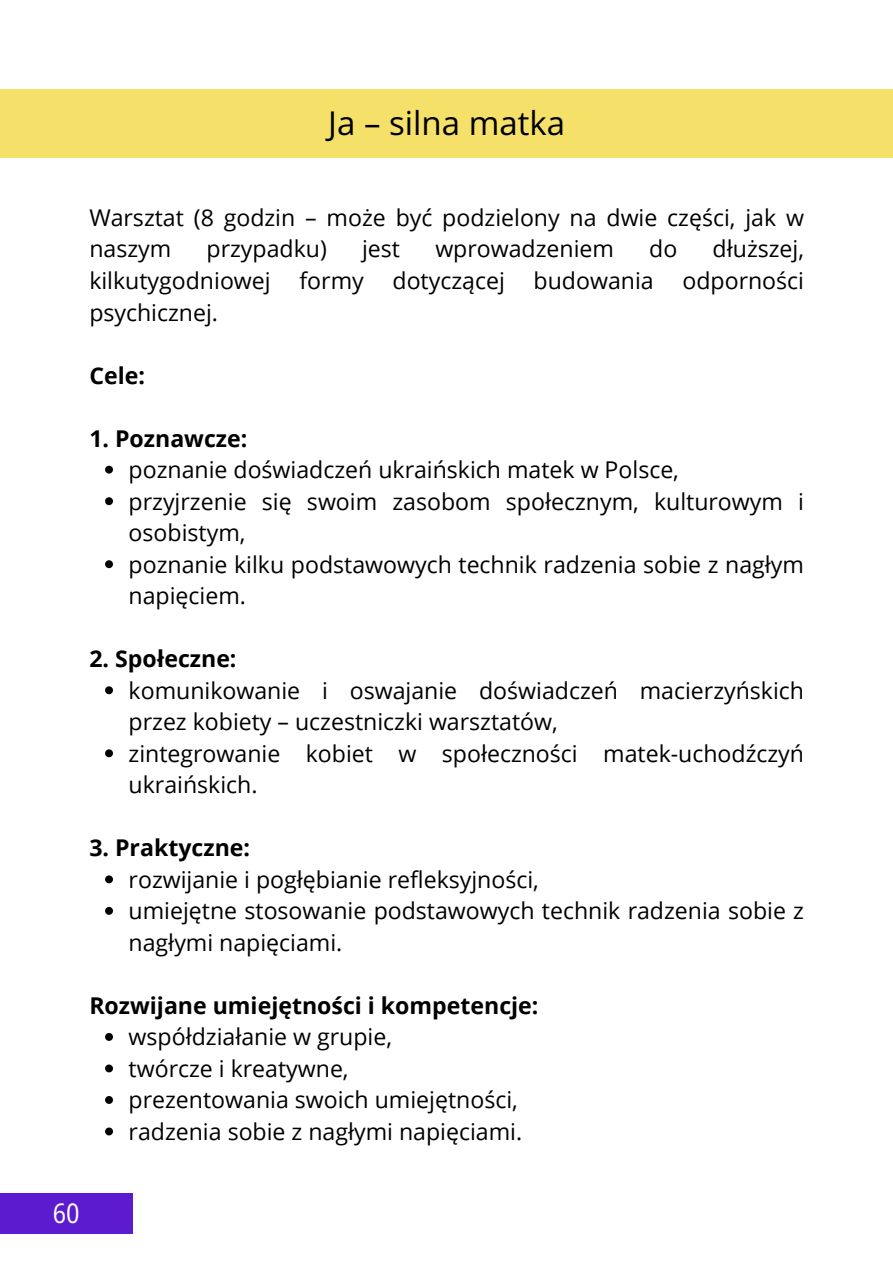
<style>
.page{position:relative;width:893px;height:1264px;background:#fff}
.page>*{position:absolute;margin:0;border:0;box-sizing:border-box;transform-origin:0 0}
.t1{font:33px "Open Sans Hebrew";color:#000}
.t2{font:semi-condensed 27px "Open Sans";color:#fff}
.t3{font:23.1px/31.5px "Open Sans";color:#000}
.t4{font:700 23.1px "Open Sans";color:#000}
</style>
<div class="page">
<svg style="left:105px;top:465px;width:8px;height:8px"></svg>
<svg style="left:105px;top:497px;width:8px;height:8px"></svg>
<svg style="left:105px;top:560px;width:8px;height:8px"></svg>
<svg style="left:105px;top:686px;width:8px;height:8px"></svg>
<svg style="left:105px;top:749px;width:8px;height:8px"></svg>
<svg style="left:105px;top:875px;width:8px;height:8px"></svg>
<svg style="left:105px;top:907px;width:8px;height:7px"></svg>
<svg style="left:105px;top:1033px;width:8px;height:7px"></svg>
<svg style="left:105px;top:1064px;width:8px;height:8px"></svg>
<svg style="left:105px;top:1096px;width:8px;height:7px"></svg>
<svg style="left:105px;top:1127px;width:8px;height:8px"></svg>
<div style="left:0;top:89px;width:892px;height:69px;background:#f5e16a"></div>
<div style="left:0;top:1193px;width:133px;height:40px;background:#5d1bcf"></div>
<h1 class="t1" style="left:328px;top:100px;width:238px">Ja – silna matka</h1>
<p class="t3" style="left:89px;top:201px;width:716px">Warsztat (8 godzin – może być podzielony na dwie części, jak w naszym</p>
<p class="t3" style="left:89px;top:233px;width:716px;text-align:justify;text-indent:623px">dłuższej, kilkutygodniowej formy dotyczącej budowania odporności psychicznej.</p>
<p class="t4" style="left:89px;top:359px;width:57px">Cele:</p>
<p class="t3" style="left:206px;top:233px;width:122px">przypadku)</p>
<p class="t3" style="left:362px;top:233px;width:39px">jest</p>
<p class="t3" style="left:435px;top:233px;width:180px">wprowadzeniem</p>
<p class="t3" style="left:649px;top:233px;width:30px">do</p>
<p class="t4" style="left:89px;top:422px;width:160px">1. Poznawcze:</p>
<p class="t3" style="left:129px;top:453px;width:677px">poznanie doświadczeń ukraińskich matek w Polsce,<br>przyjrzenie się swoim zasobom społecznym, kulturowym i osobistym,<br>poznanie kilku podstawowych technik radzenia sobie z nagłym napięciem.</p>
<p class="t4" style="left:89px;top:642px;width:149px">2. Społeczne:</p>
<p class="t3" style="left:129px;top:674px;width:677px">komunikowanie i oswajanie doświadczeń macierzyńskich przez kobiety – uczestniczki warsztatów,<br>zintegrowanie kobiet w społeczności matek-uchodźczyń ukraińskich.</p>
<p class="t4" style="left:89px;top:831px;width:162px">3. Praktyczne:</p>
<p class="t3" style="left:129px;top:863px;width:677px">rozwijanie i pogłębianie refleksyjności,<br>umiejętne stosowanie podstawowych technik radzenia sobie z nagłymi napięciami.</p>
<p class="t4" style="left:89px;top:989px;width:450px">Rozwijane umiejętności i kompetencje:</p>
<p class="t3" style="left:129px;top:1020px;width:395px">współdziałanie w grupie,<br>twórcze i kreatywne,<br>prezentowania swoich umiejętności, radzenia sobie z nagłymi napięciami.</p>
<p class="t2" style="left:53px;top:1194px;width:28px">60</p>
</div>
